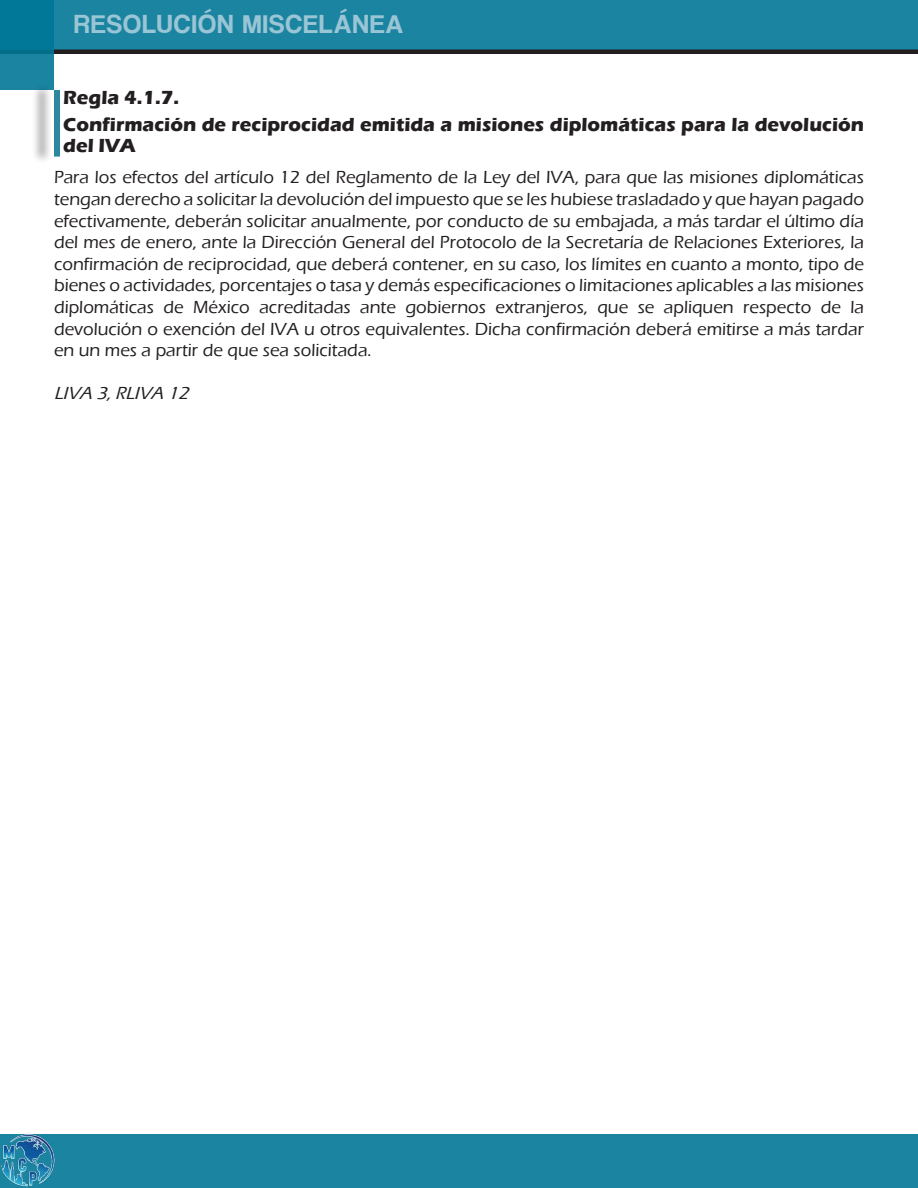
<style>
.page{position:relative;width:918px;height:1188px;background:#fff}
.page>*{position:absolute;margin:0;border:0;box-sizing:border-box;transform-origin:0 0}
.t1{font:27px "Coolvetica Rg";letter-spacing:.05em;color:#9ac5d5}
.t2{font:700 19.5px/21.6px "Eras ITC";color:#231f20}
.t3{font:500 18px/21.6px "Eras ITC";color:#231f20;text-align:justify}
.t4{font:italic 500 18px "Eras ITC";color:#231f20}
</style>
<div class="page">
<div style="left:0;top:0;width:918px;height:54px;background:#1a84a1"></div>
<hr style="left:0;top:50px;width:918px;height:4px;background:#231f20">
<svg style="left:0;top:0;width:54px;height:90px;fill:#027898"></svg>
<div style="left:0;top:1134px;width:918px;height:54px;background:#1a84a1"></div>
<img style="left:0;top:1134px;width:55px;height:53px">
<div style="left:31px;top:82px;width:22px;height:82px;background:#231f20;opacity:.5"></div>
<div style="left:54px;top:93px;width:6px;height:61px;background:#2d879e"></div>
<h1 class="t1" style="left:74px;top:8px;width:331px">RESOLUCIÓN MISCELÁNEA</h1>
<p class="t2" style="left:63px;top:86px;width:118px">Regla 4.1.7.</p>
<p class="t2" style="left:63px;top:113px;width:802px">Confirmación de reciprocidad emitida a misiones diplomáticas para la devolución del IVA</p>
<p class="t3" style="left:54px;top:167px;width:812px">Para los efectos del artículo 12 del Reglamento de la Ley del IVA, para que las misiones diplomáticas tengan derecho a solicitar la devolución del impuesto que se les hubiese trasladado y que hayan pagado efectivamente, deberán solicitar anualmente, por conducto de su embajada, a más tardar el último día del mes de enero, ante la Dirección General del Protocolo de la Secretaría de Relaciones Exteriores, la confirmación de reciprocidad, que deberá contener, en su caso, los límites en cuanto a monto, tipo de bienes o actividades, porcentajes o tasa y demás especificaciones o limitaciones aplicables a las misiones</p>
<p class="t3" style="left:54px;top:296px;width:812px">diplomáticas de México acreditadas ante gobiernos extranjeros, que se apliquen respecto de la devolución o exención del IVA u otros equivalentes. Dicha confirmación deberá emitirse a más tardar en un mes a partir de que sea solicitada.</p>
<p class="t4" style="left:54px;top:383px;width:141px">LIVA 3,RLIVA 12</p>
</div>
